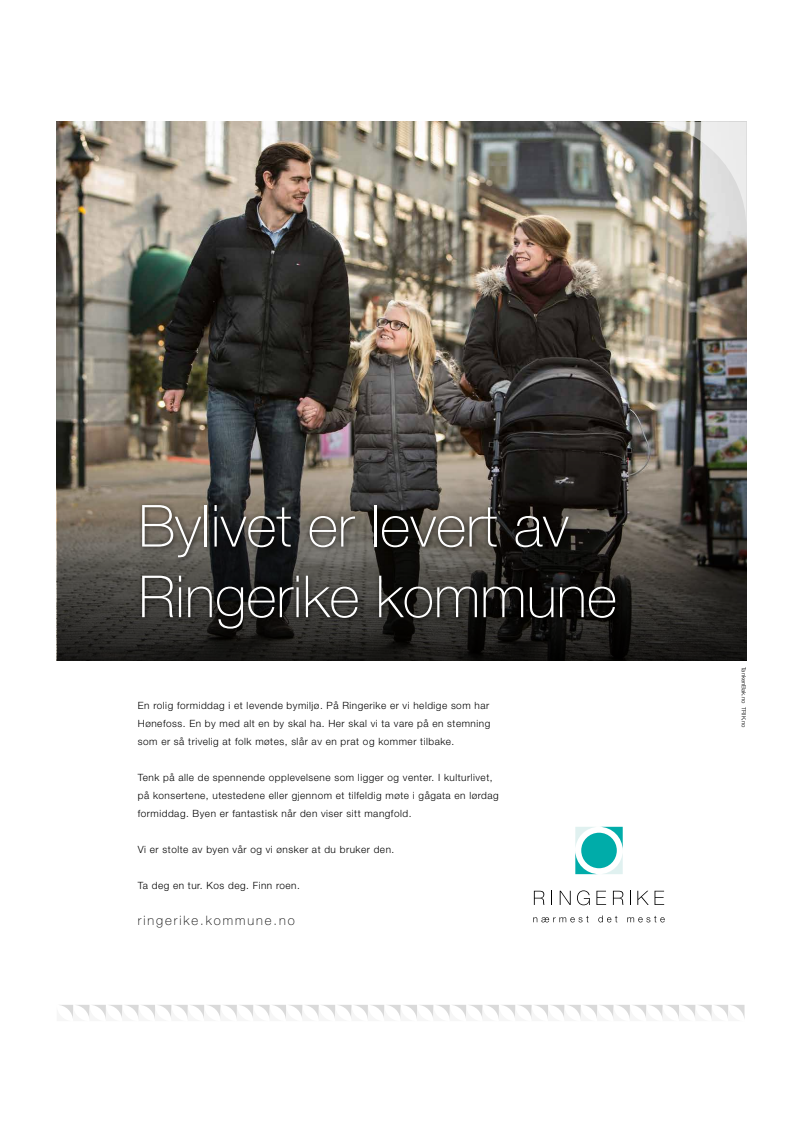
<style>
.page{position:relative;width:789px;height:1129px;background:#fff}
.page>*{position:absolute;margin:0;border:0;box-sizing:border-box;transform-origin:0 0}
.t1{font:100 58.1px/70.6px "Helvetica Neue";color:#fff}
.t2{font:100 13px "Helvetica Neue";letter-spacing:.15em;color:#000}
.t3{font:300 10px/17.9px "Helvetica Neue";letter-spacing:.05em;color:#000;text-align:justify}
.t4{font:300 6px "Helvetica Neue";color:#000}
</style>
<div class="page">
<img style="left:57px;top:122px;width:689px;height:309px">
<svg style="left:60px;top:1005px;width:684px;height:14px"></svg>
<svg style="left:57px;top:431px;width:689px;height:229px;background:#47433d"></svg>
<svg style="left:575px;top:826px;width:47px;height:48px"></svg>
<div style="left:581px;top:832px;width:35px;height:36px;background:#00aca9;border-radius:50%"></div>
<svg style="left:533px;top:890px;width:11px;height:14px"></svg>
<svg style="left:551px;top:890px;width:1px;height:14px"></svg>
<svg style="left:559px;top:890px;width:11px;height:14px"></svg>
<svg style="left:577px;top:890px;width:12px;height:15px"></svg>
<svg style="left:596px;top:890px;width:9px;height:14px"></svg>
<svg style="left:612px;top:890px;width:11px;height:14px"></svg>
<svg style="left:637px;top:890px;width:11px;height:14px"></svg>
<svg style="left:654px;top:890px;width:9px;height:14px"></svg>
<svg style="left:533px;top:915px;width:55px;height:7px"></svg>
<svg style="left:598px;top:915px;width:19px;height:7px"></svg>
<svg style="left:627px;top:915px;width:37px;height:7px"></svg>
<img style="left:639px;top:122px;width:107px;height:106px">
<div style="left:137px;top:500px;width:484px;height:135px;background:#000;opacity:.75"></div>
<h1 class="t1" style="left:138px;top:490px;width:480px">Bylivet er levert av<br>Ringerike kommune</h1>
<p class="t3" style="left:138px;top:696px;width:354px">En rolig formiddag i et levende bymiljø. På Ringerike er vi heldige som har Hønefoss. En by med alt en by skal ha. Her skal vi ta vare på en stemning som er så trivelig at folk møtes, slår av en prat og kommer tilbake.</p>
<p class="t3" style="left:138px;top:768px;width:362px;text-align:left">Tenk på alle de spennende opplevelsene som ligger og venter. I kulturlivet, på konsertene, utestedene eller gjennom et tilfeldig møte i gågata en lørdag formiddag. Byen er fantastisk når den viser sitt mangfold.</p>
<p class="t3" style="left:138px;top:840px;width:258px">Vi er stolte av byen vår og vi ønsker at du bruker den.</p>
<p class="t3" style="left:138px;top:876px;width:163px">Ta deg en tur. Kos deg. Finn roen.</p>
<h2 class="t2" style="left:138px;top:912px;width:158px">ringerike.kommune.no</h2>
<p class="t4" style="left:747px;top:666px;width:62px;rotate:90deg">TankenBak.no TRIK.no</p>
</div>
